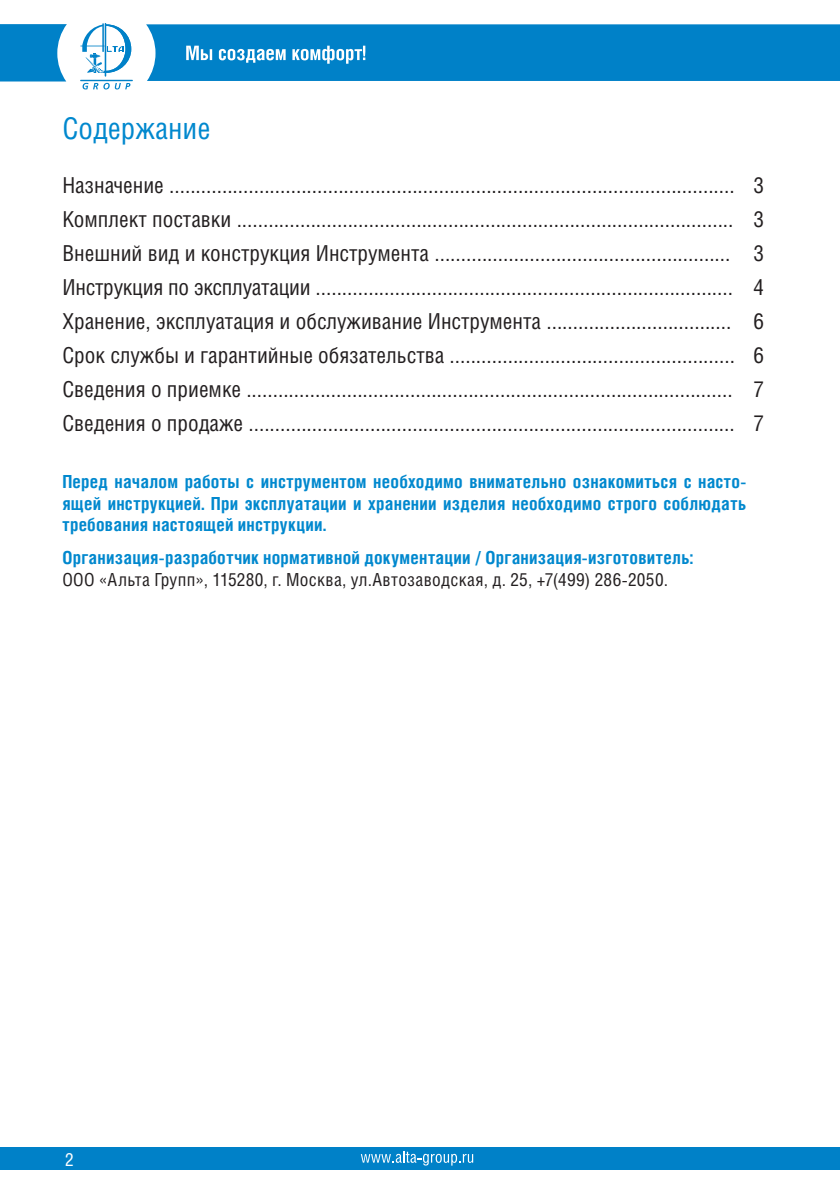
<style>
.page{position:relative;width:840px;height:1191px;background:#fff}
.page>*{position:absolute;margin:0;border:0;box-sizing:border-box;transform-origin:0 0}
.t1{font:30px "Helios Cond";color:#0088ce}
.t2{font:22px "Helios Cond";color:#231f20}
.t3{font:700 18px/21.6px "Helios Cond";letter-spacing:.015em;color:#0088ce;text-align:justify}
.t4{font:18px "Helios Cond";color:#fff}
.s1{font-weight:400;color:#231f20}
</style>
<div class="page">
<svg style="left:80px;top:23px;width:51px;height:54px"></svg>
<hr style="left:80px;top:80px;width:53px;height:1px;background:#0081c8">
<svg style="left:82px;top:83px;width:48px;height:6px"></svg>
<svg style="left:0;top:24px;width:67px;height:57px;background:#1a8dcd"></svg>
<div style="left:146px;top:24px;width:693px;height:57px;background:#0081c8"></div>
<div style="left:0;top:1147px;width:839px;height:23px;background:#0081c8"></div>
<svg style="left:360px;top:1151px;width:113px;height:14px"></svg>
<p class="t1" style="left:62px;top:111px;width:150px">Содержание</p>
<p class="t2" style="left:62px;top:172px;width:673px">Назначение ...........................................................................................................</p>
<p class="t2" style="left:62px;top:206px;width:672px">Комплект поставки ..............................................................................................</p>
<p class="t2" style="left:62px;top:240px;width:669px">Внешний вид и конструкция Инструмента ........................................................</p>
<p class="t2" style="left:62px;top:274px;width:671px">Инструкция по эксплуатации ...............................................................................</p>
<p class="t2" style="left:62px;top:308px;width:670px">Хранение, эксплуатация и обслуживание Инструмента ...................................</p>
<p class="t2" style="left:62px;top:342px;width:673px">Срок службы и гарантийные обязательства ......................................................</p>
<p class="t2" style="left:62px;top:376px;width:671px">Сведения о приемке ............................................................................................</p>
<p class="t2" style="left:62px;top:410px;width:673px">Сведения о продаже ............................................................................................</p>
<p class="t2" style="left:753px;top:172px;width:12px">3</p>
<p class="t2" style="left:753px;top:206px;width:12px">3</p>
<p class="t2" style="left:753px;top:240px;width:12px">3</p>
<p class="t2" style="left:753px;top:274px;width:12px">4</p>
<p class="t2" style="left:753px;top:308px;width:12px">6</p>
<p class="t2" style="left:753px;top:342px;width:12px">6</p>
<p class="t2" style="left:753px;top:376px;width:12px">7</p>
<p class="t2" style="left:753px;top:410px;width:12px">7</p>
<p class="t3" style="left:62px;top:470px;width:685px">Перед началом работы с инструментом необходимо внимательно ознакомиться с насто&shy;ящей инструкцией. При эксплуатации и хранении изделия необходимо строго соблюдать требования настоящей инструкции.</p>
<p class="t3" style="left:62px;top:546px;width:632px">Организация-разработчик нормативной документации / Организация-изготовитель:<br><span class="s1">ООО «Альта Групп», 115280, г. Москва, ул.Автозаводская, д. 25, +7(499) 286-2050.</span></p>
<p class="t4" style="left:65px;top:1148px;width:10px">2</p>
</div>
